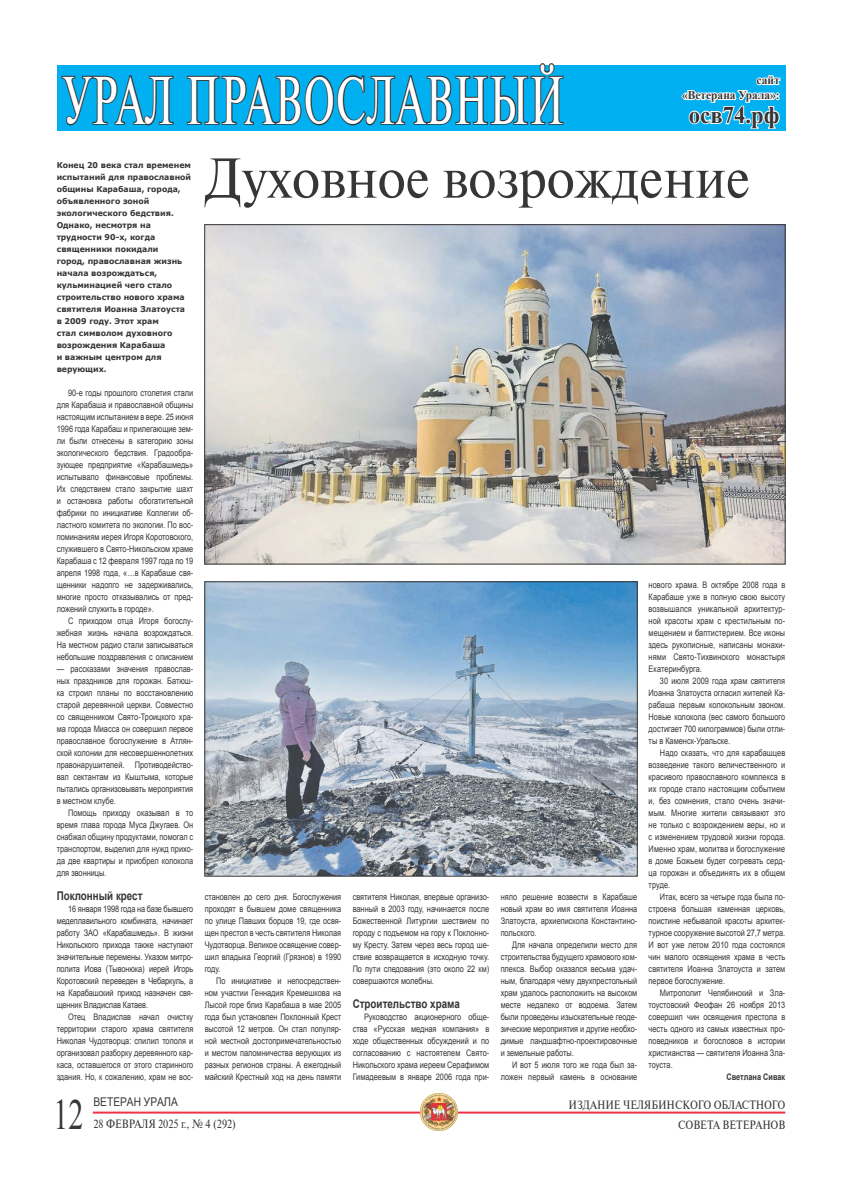
<style>
.page{position:relative;width:842px;height:1191px;background:#fff}
.page>*{position:absolute;margin:0;border:0;box-sizing:border-box;transform-origin:0 0}
.t1{font:67px "Newton C";letter-spacing:.03em;color:#fff;scale:.61 1}
.t2{font:56px "Newton C";color:#373535;scale:.94 1}
.t3{font:43px "Times New Roman";color:#373535;scale:.7 1}
.t4{font:700 24px "Times New Roman";color:#373535;scale:.95 1}
.t5{font:12px/20px "Newton C";color:#373535;text-align:right;scale:.85 1}
.t6{font:700 12px "Arial";color:#373535;scale:.82 1}
.t7{font:700 12px/15px "Times New Roman";color:#373535;text-align:right;scale:.95 1}
.t8{font:12px "Microsoft Sans Serif";color:#373535;scale:.85 1}
.t9{font:9px/12px "Arial";color:#373535;text-align:justify;scale:.82 1}
.t10{font:700 9px "Arial";color:#373535;scale:.82 1}
.t11{font:700 8px/12px "Verdana";color:#373535}
</style>
<div class="page">
<div style="left:57px;top:65px;width:728px;height:66px;background:#00b0f0"></div>
<svg style="left:61px;top:75px;width:113px;height:51px"></svg>
<svg style="left:186px;top:63px;width:378px;height:63px"></svg>
<svg style="left:681px;top:75px;width:100px;height:55px"></svg>
<hr style="left:93px;top:1111px;width:692px;height:2px;background:#ee3248">
<img style="left:421px;top:1093px;width:36px;height:37px">
<img style="left:207px;top:226px;width:576px;height:336px">
<img style="left:207px;top:583px;width:428px;height:291px">
<div style="left:205px;top:581px;width:432px;height:295px;border:1px solid #373535"></div>
<h1 class="t1" style="left:62px;top:64px;width:760px">УРАЛ ПРАВОСЛАВНЫЙ</h1>
<h3 class="t7" style="left:682px;top:72px;width:104px">сайт<br>«Ветерана Урала»:</h3>
<h3 class="t4" style="left:689px;top:98px;width:97px">осв74.рф</h3>
<p class="t11" style="left:57px;top:159px;width:136px">Конец 20 века стал временем испытаний для православной общины Карабаша, города, объявленного зоной экологического бедствия.<br>Однако, несмотря на трудности 90-х, когда священники покидали<br>город, православная жизнь начала возрождаться, кульминацией чего стало строительство нового храма святителя Иоанна Златоуста в 2009 году. Этот храм<br>стал символом духовного возрождения Карабаша<br>и важным центром для верующих.</p>
<p class="t9" style="left:57px;top:387px;width:168px;text-indent:11px">90-е годы прошлого столетия стали для Карабаша и православной общины настоящим испытанием в вере. 25 июня 1996 года Карабаш и прилегающие зем&shy;ли были отнесены в категорию зоны экологического бедствия. Градообра&shy;зующее предприятие «Карабашмедь» испытывало финансовые проблемы.<br>Их следствием стало закрытие шахт и остановка работы обогатительной фабрики по инициативе Коллегии об&shy;ластного комитета по экологии. По вос&shy;поминаниям иерея Игоря Коротовского, служившего в Свято-Никольском храме Карабаша с 12 февраля 1997 года по 19 апреля 1998 года, «…в Карабаше свя&shy;щенники надолго не задерживались, многие просто отказывались от пред&shy;ложений служить в городе».</p>
<p class="t9" style="left:57px;top:615px;width:168px;text-indent:11px">С приходом отца Игоря богослу&shy;жебная жизнь начала возрождаться.<br>На местном радио стали записываться небольшие поздравления с описанием</p>
<p class="t9" style="left:57px;top:663px;width:168px">— рассказами значения православ&shy;ных праздников для горожан. Батюш&shy;ка строил планы по восстановлению старой деревянной церкви. Совместно со священником Свято-Троицкого хра&shy;ма города Миасса он совершил первое православное богослужение в Атлян&shy;ской колонии для несовершеннолетних правонарушителей. Противодейство&shy;вал сектантам из Кыштыма, которые пытались организовывать мероприятия в местном клубе.</p>
<p class="t9" style="left:57px;top:807px;width:168px;text-indent:11px">Помощь приходу оказывал в то время глава города Муса Джугаев. Он снабжал общину продуктами, помогал с транспортом, выделил для нужд прихо&shy;да две квартиры и приобрел колокола для звонницы.</p>
<h3 class="t6" style="left:57px;top:888px;width:106px">Поклонный крест</h3>
<p class="t9" style="left:57px;top:903px;width:168px;text-indent:11px">16 января 1998 года на базе бывшего медеплавильного комбината, начинает работу ЗАО «Карабашмедь». В жизни Никольского прихода также наступают значительные перемены. Указом митро&shy;полита Иова (Тывонюка) иерей Игорь Коротовский переведен в Чебаркуль, а на Карабашский приход назначен свя&shy;щенник Владислав Катаев.</p>
<p class="t9" style="left:57px;top:1011px;width:168px;text-indent:11px">Отец Владислав начал очистку территории старого храма святителя Николая Чудотворца: спилил тополя и организовал разборку деревянного кар&shy;каса, оставшегося от этого старинного здания. Но, к сожалению, храм не вос-</p>
<h2 class="t2" style="left:205px;top:148px;width:581px">Духовное возрождение</h2>
<p class="t9" style="left:205px;top:891px;width:168px">становлен до сего дня. Богослужения проходят в бывшем доме священника по улице Павших борцов 19, где освя&shy;щен престол в честь святителя Николая Чудотворца. Великое освящение совер&shy;шил владыка Георгий (Грязнов) в 1990 году.</p>
<p class="t9" style="left:205px;top:975px;width:168px;text-indent:11px">По инициативе и непосредствен&shy;ном участии Геннадия Кремешкова на Лысой горе близ Карабаша в мае 2005 года был установлен Поклонный Крест высотой 12 метров. Он стал популяр&shy;ной местной достопримечательностью и местом паломничества верующих из разных регионов страны. А ежегодный майский Крестный ход на день памяти</p>
<p class="t9" style="left:353px;top:891px;width:168px">святителя Николая, впервые организо&shy;ванный в 2003 году, начинается после Божественной Литургии шествием по городу с подъемом на гору к Поклонно&shy;му Кресту. Затем через весь город ше&shy;ствие возвращается в исходную точку.<br>По пути следования (это около 22 км) совершаются молебны.</p>
<h3 class="t6" style="left:353px;top:996px;width:132px">Строительство храма</h3>
<p class="t9" style="left:353px;top:1011px;width:168px;text-indent:11px">Руководство акционерного обще&shy;ства «Русская медная компания» в ходе общественных обсуждений и по согласованию с настоятелем Свято-Никольского храма иереем Серафимом Гимадеевым в январе 2006 года при-</p>
<p class="t9" style="left:501px;top:891px;width:168px">няло решение возвести в Карабаше новый храм во имя святителя Иоанна Златоуста, архиепископа Константино&shy;польского.</p>
<p class="t9" style="left:501px;top:939px;width:168px;text-indent:11px">Для начала определили место для строительства будущего храмового ком&shy;плекса. Выбор оказался весьма удач&shy;ным, благодаря чему двухпрестольный храм удалось расположить на высоком месте недалеко от водоема. Затем были проведены изыскательные геоде&shy;зические мероприятия и другие необхо&shy;димые ландшафтно-проектировочные и земельные работы.</p>
<p class="t9" style="left:501px;top:1059px;width:168px;text-align:right">И вот 5 июля того же года был за&shy;ложен первый камень в основание</p>
<p class="t9" style="left:649px;top:579px;width:168px">нового храма. В октябре 2008 года в Карабаше уже в полную свою высоту возвышался уникальной архитектур&shy;ной красоты храм с крестильным по&shy;мещением и баптистерием. Все иконы здесь рукописные, написаны монахи&shy;нями Свято-Тихвинского монастыря Екатеринбурга.</p>
<p class="t9" style="left:649px;top:675px;width:168px;text-indent:11px">30 июля 2009 года храм святителя Иоанна Златоуста огласил жителей Ка&shy;рабаша первым колокольным звоном.<br>Новые колокола (вес самого большого достигает 700 килограммов) были отли&shy;ты в Каменск-Уральске.</p>
<p class="t9" style="left:649px;top:747px;width:168px;text-indent:11px">Надо сказать, что для карабашцев возведение такого величественного и красивого православного комплекса в их городе стало настоящим событием и, без сомнения, стало очень значи&shy;мым. Многие жители связывают это не только с возрождением веры, но и с изменением трудовой жизни города.<br>Именно храм, молитва и богослужение в доме Божьем будет согревать серд&shy;ца горожан и объединять их в общем труде.</p>
<p class="t9" style="left:649px;top:891px;width:168px;text-indent:11px">Итак, всего за четыре года была по&shy;строена большая каменная церковь, поистине небывалой красоты архитек&shy;турное сооружение высотой 27,7 метра.<br>И вот уже летом 2010 года состоялся чин малого освящения храма в честь святителя Иоанна Златоуста и затем первое богослужение.</p>
<p class="t9" style="left:649px;top:987px;width:168px;text-indent:11px">Митрополит Челябинский и Зла&shy;тоустовский Феофан 26 ноября 2013 совершил чин освящения престола в честь одного из самых известных про&shy;поведников и богословов в истории христианства — святителя Иоанна Зла&shy;тоуста.</p>
<p class="t10" style="left:726px;top:1071px;width:73px">Светлана Сивак</p>
<h3 class="t3" style="left:53px;top:1085px;width:44px">12</h3>
<h3 class="t8" style="left:94px;top:1094px;width:101px">ВЕТЕРАН УРАЛА</h3>
<h3 class="t5" style="left:94px;top:1114px;width:169px">28 ФЕВРАЛЯ 2025 г., № 4 (292)</h3>
<h3 class="t5" style="left:569px;top:1094px;width:256px">ИЗДАНИЕ ЧЕЛЯБИНСКОГО ОБЛАСТНОГО<br>СоветА ВЕТЕРАНОВ</h3>
</div>
